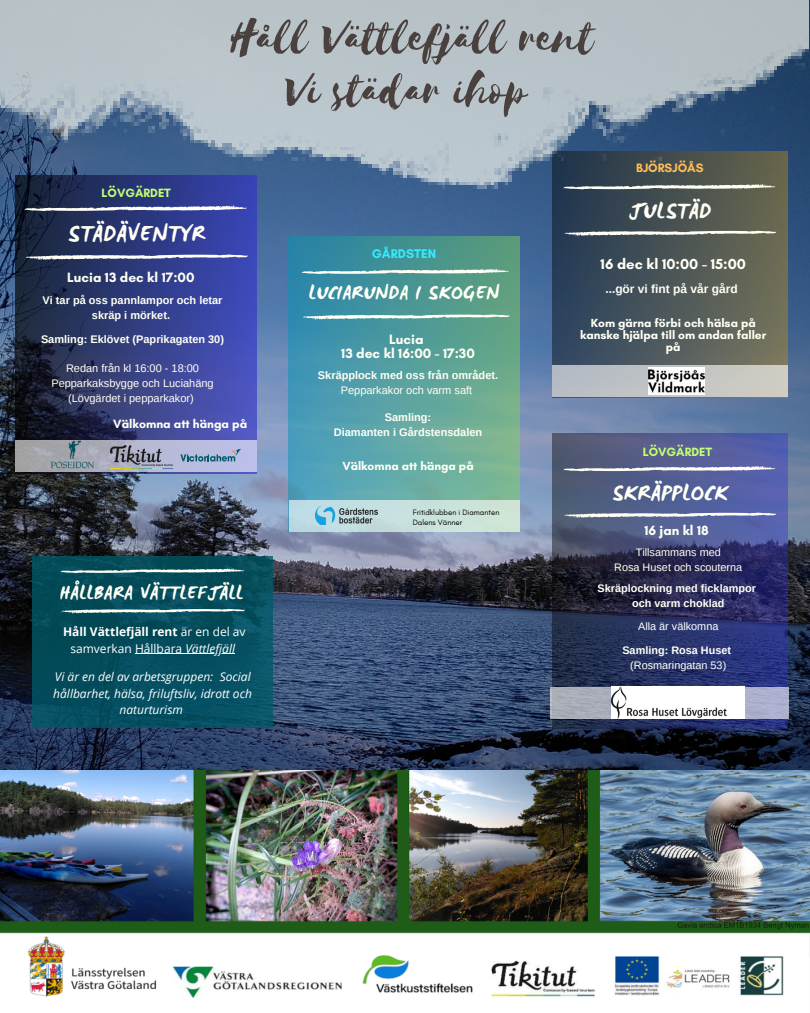
<style>
.page{position:relative;width:810px;height:1013px;background:#fff}
.page>*{position:absolute;margin:0;border:0;box-sizing:border-box;transform-origin:0 0}
.t1{font:51.7px "Selima";color:#4a413e}
.t2{font:700 24.5px "WC Mano Negra Bta";letter-spacing:.03em;color:#fffff5}
.t3{font:700 23.4px "WC Mano Negra Bta";letter-spacing:.03em;color:#fffff5}
.t4{font:700 20.7px "WC Mano Negra Bta";letter-spacing:.03em;color:#fffff5}
.t5{font:700 20.3px "WC Mano Negra Bta";letter-spacing:.03em;color:#fffff5}
.t6{font:700 14.8px "Glacial Indifference";color:#fffff5}
.t7{font:700 13.8px "Glacial Indifference";color:#fffff5}
.t8{font:700 13.6px "Glacial Indifference";color:#fffff5}
.t9{font:700 12.8px "Glacial Indifference";color:#31ecff}
.t10{font:700 12.4px "Glacial Indifference";color:#ffbd59}
.t11{font:700 12.2px "Glacial Indifference";color:#fffff5}
.t12{font:700 12.2px "Glacial Indifference";color:#c1ff72}
.t13{font:italic 12px/16.5px "Open Sans";color:#fff;text-align:center}
.t14{font:700 12px/12px "Glacial Indifference";color:#fffff5;text-align:center}
.t15{font:12px/16.5px "Open Sans";color:#fff;text-align:center}
.t16{font:700 12px "Arimo";color:#fffff5}
.t17{font:700 11px/14.9px "Arimo";color:#fffff5;text-align:center}
.t18{font:11px/14.9px "Arimo";color:#fffff5;text-align:center}
.t19{font:700 10.9px "Arimo";color:#fffff5}
.t20{font:10.9px "Arimo";color:#fffff5}
.t21{font:10.9px "Arimo";color:#fff}
.t22{font:7.9px "Glacial Indifference";color:#000}
.s1{font-weight:700}
.s2{font-style:italic}
</style>
<div class="page">
<img style="left:0;top:0;width:810px;height:771px">
<img style="left:0;top:771px;width:810px;height:227px">
<img style="left:0;top:0;width:808px;height:192px">
<svg style="left:16px;top:175px;width:241px;height:298px;background:#2e3978"></svg>
<svg style="left:26px;top:254px;width:214px;height:6px"></svg>
<svg style="left:32px;top:205px;width:215px;height:6px"></svg>
<svg style="left:15px;top:440px;width:242px;height:32px;background:#b0b3c9"></svg>
<svg style="left:180px;top:449px;width:61px;height:12px"></svg>
<img style="left:48px;top:437px;width:49px;height:35px">
<img style="left:111px;top:445px;width:61px;height:23px">
<div style="left:552px;top:151px;width:236px;height:247px;background:linear-gradient(to right,#253b57,#706d54)"></div>
<div style="left:552px;top:365px;width:236px;height:32px;background:linear-gradient(to right,#b4bac4,#d0cdc2)"></div>
<svg style="left:564px;top:230px;width:205px;height:6px"></svg>
<svg style="left:571px;top:184px;width:204px;height:5px"></svg>
<img style="left:649px;top:367px;width:55px;height:28px">
<svg style="left:289px;top:237px;width:230px;height:263px;background:#559f9e"></svg>
<svg style="left:303px;top:314px;width:200px;height:6px"></svg>
<svg style="left:309px;top:269px;width:200px;height:5px"></svg>
<div style="left:289px;top:500px;width:230px;height:31px;background:#c8e2dc"></div>
<img style="left:316px;top:507px;width:61px;height:17px">
<svg style="left:552px;top:433px;width:236px;height:295px;background:#394170"></svg>
<svg style="left:564px;top:512px;width:205px;height:6px"></svg>
<svg style="left:571px;top:466px;width:204px;height:5px"></svg>
<svg style="left:551px;top:686px;width:238px;height:32px;background:#a6aabe"></svg>
<img style="left:612px;top:686px;width:133px;height:32px">
<div style="left:33px;top:556px;width:240px;height:172px;background:linear-gradient(to right,#024a58,#085264)"></div>
<hr style="left:135px;top:653px;width:50px;height:1px;background:#fff">
<hr style="left:185px;top:653px;width:50px;height:1px;background:#fff">
<svg style="left:61px;top:608px;width:178px;height:5px"></svg>
<svg style="left:67px;top:568px;width:177px;height:5px"></svg>
<p class="t1" style="left:231px;top:9px;width:365px">Håll Vättlefjäll rent</p>
<p class="t1" style="left:284px;top:61px;width:244px">Vi städar ihop</p>
<p class="t12" style="left:102px;top:185px;width:71px">LÖVGÄRDET</p>
<p class="t2" style="left:68px;top:219px;width:138px">STÄDÄVENTYR</p>
<p class="t10" style="left:636px;top:160px;width:69px">BJÖRSJÖÅS</p>
<p class="t3" style="left:629px;top:196px;width:84px">JULSTÄD</p>
<p class="t7" style="left:67px;top:269px;width:129px">Lucia 13 dec kl 17:00</p>
<p class="t17" style="left:43px;top:292px;width:182px">Vi tar på oss pannlampor och letar skräp i mörket.</p>
<p class="t17" style="left:41px;top:331px;width:185px">Samling: Eklövet (Paprikagaten 30)</p>
<p class="t18" style="left:66px;top:361px;width:135px">Redan från kl 16:00 - 18:00</p>
<p class="t18" style="left:51px;top:376px;width:164px">Pepparkaksbygge och Luciahäng (Lövgärdet i pepparkakor)</p>
<p class="t11" style="left:113px;top:416px;width:135px">Välkomna att hänga på</p>
<p class="t5" style="left:60px;top:579px;width:185px">HÅLLBARA VÄTTLEFJÄLL</p>
<p class="t15" style="left:63px;top:623px;width:184px"><span class="s1">Håll Vättlefjäll rent</span> är en del av samverkan Hållbara <span class="s2">Vättlefjäll</span></p>
<p class="t13" style="left:53px;top:668px;width:200px">Vi är en del av arbetsgruppen: Social hållbarhet, hälsa, friluftsliv, idrott och naturturism</p>
<p class="t9" style="left:372px;top:246px;width:66px">GÅRDSTEN</p>
<p class="t4" style="left:309px;top:280px;width:192px">LUCIARUNDA I SKOGEN</p>
<p class="t7" style="left:389px;top:331px;width:36px">Lucia</p>
<p class="t7" style="left:341px;top:345px;width:135px">13 dec kl 16:00 - 17:30</p>
<p class="t17" style="left:318px;top:368px;width:182px">Skräpplock med oss från området.</p>
<p class="t18" style="left:341px;top:383px;width:133px">Pepparkakor och varm saft</p>
<p class="t17" style="left:385px;top:410px;width:48px">Samling:</p>
<p class="t17" style="left:334px;top:425px;width:150px">Diamanten i Gårdstensdalen</p>
<p class="t14" style="left:342px;top:460px;width:133px">Välkomna att hänga på</p>
<p class="t22" style="left:413px;top:507px;width:88px">Fritidklubben i Diamanten</p>
<p class="t22" style="left:413px;top:517px;width:51px">Dalens Vänner</p>
<p class="t6" style="left:601px;top:255px;width:147px">16 dec kl 10:00 - 15:00</p>
<p class="t16" style="left:605px;top:282px;width:134px">...gör vi fint på vår gård</p>
<p class="t14" style="left:591px;top:317px;width:167px">Kom gärna förbi och hälsa på</p>
<p class="t14" style="left:580px;top:329px;width:188px">kanske hjälpa till om andan faller på</p>
<p class="t12" style="left:643px;top:445px;width:71px">LÖVGÄRDET</p>
<p class="t3" style="left:612px;top:478px;width:117px">SKRÄPPLOCK</p>
<p class="t8" style="left:644px;top:521px;width:66px">16 jan kl 18</p>
<p class="t20" style="left:636px;top:546px;width:87px">Tillsammans med</p>
<p class="t20" style="left:614px;top:561px;width:130px">Rosa Huset och scouterna</p>
<p class="t19" style="left:598px;top:582px;width:160px">Skräplockning med ficklampor</p>
<p class="t19" style="left:632px;top:597px;width:94px">och varm choklad</p>
<p class="t21" style="left:638px;top:620px;width:82px">Alla är välkomna</p>
<p class="t19" style="left:622px;top:644px;width:110px">Samling: Rosa Huset</p>
<p class="t20" style="left:630px;top:659px;width:98px">(Rosmaringatan 53)</p>
</div>
